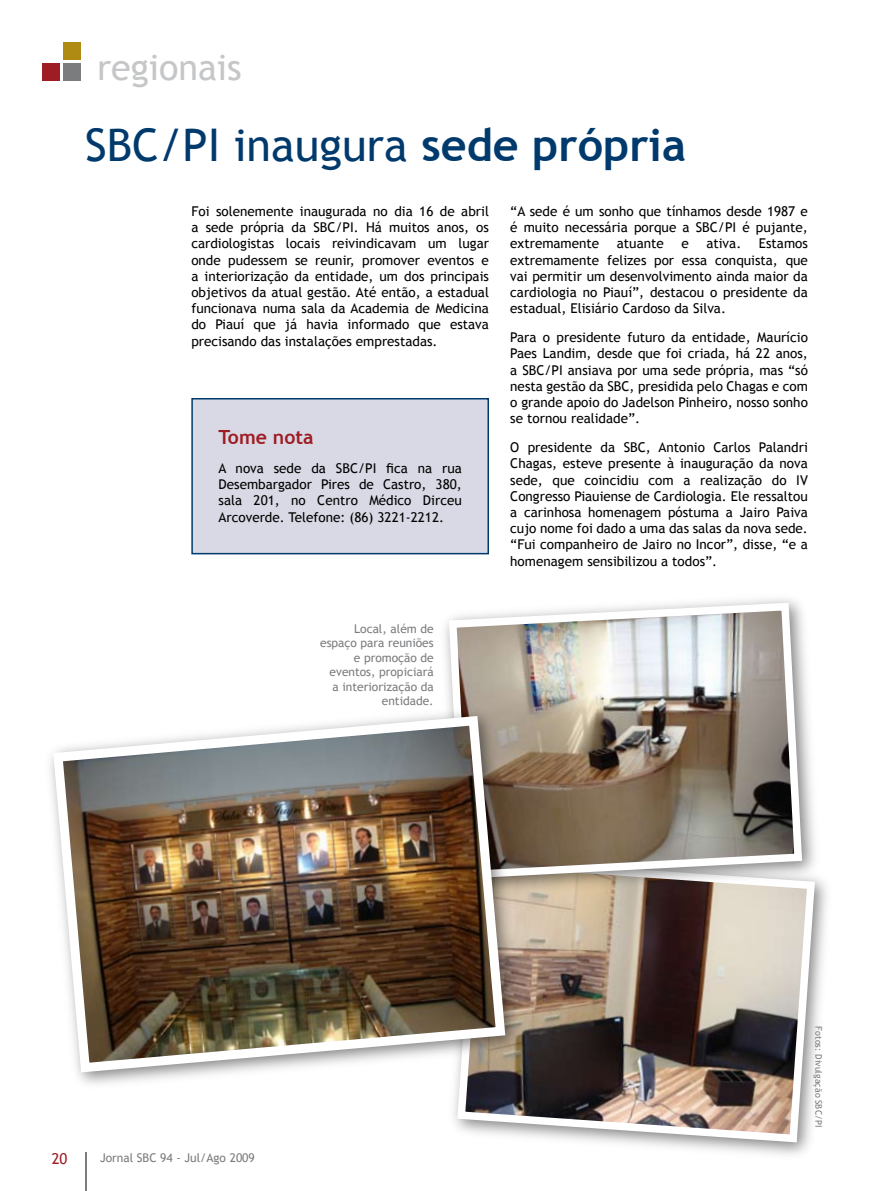
<style>
.page{position:relative;width:893px;height:1191px;background:#fff}
.page>*{position:absolute;margin:0;border:0;box-sizing:border-box;transform-origin:0 0}
.t1{font:45px "Trebuchet MS";color:#003a6d}
.t2{font:36px "Trebuchet MS";color:#c5c6c8}
.t3{font:700 19.5px "Trebuchet MS";color:#9e1d24}
.t4{font:15px "Trebuchet MS";color:#9e1d24}
.t5{font:13.5px/16.2px "Trebuchet MS";color:#000;text-align:justify}
.t6{font:12px/14.4px "Trebuchet MS";color:#7b7c7e;text-align:right}
.t7{font:9px "Trebuchet MS";color:#7b7c7e}
.s1{font-weight:700}
</style>
<div class="page">
<hr style="left:85px;top:1152px;width:1px;height:39px;background:#7b7c7e">
<div style="left:43px;top:63px;width:17px;height:17px;background:#9e1d24"></div>
<div style="left:63px;top:63px;width:18px;height:17px;background:#7b7c7e"></div>
<div style="left:63px;top:43px;width:18px;height:17px;background:#af8b13"></div>
<div style="left:447px;top:848px;width:387px;height:313px;background:#000;opacity:.5"></div>
<img style="left:453px;top:897px;width:366px;height:249px">
<div style="left:192px;top:399px;width:296px;height:154px;background:#d8d9e4"></div>
<div style="left:191px;top:398px;width:298px;height:156px;border:2px solid #003a6d"></div>
<div style="left:439px;top:592px;width:382px;height:305px;background:#000;opacity:.5"></div>
<img style="left:445px;top:599px;width:361px;height:283px">
<div style="left:43px;top:706px;width:482px;height:386px;background:#000;opacity:.5"></div>
<img style="left:48px;top:711px;width:462px;height:366px">
<h2 class="t2" style="left:97px;top:46px;width:146px">regionais</h2>
<h1 class="t1" style="left:85px;top:118px;width:602px">SBC/PI inaugura <span class="s1">sede própria</span></h1>
<p class="t5" style="left:191px;top:203px;width:299px">Foi solenemente inaugurada no dia 16 de abril a sede própria da SBC/PI. Há muitos anos, os cardiologistas locais reivindicavam um lugar onde pudessem se reunir, promover eventos e a interiorização da entidade, um dos principais objetivos da atual gestão. Até então, a estadual funcionava numa sala da Academia de Medicina do Piauí que já havia informado que estava precisando das instalações emprestadas.</p>
<p class="t5" style="left:510px;top:203px;width:299px">“A sede é um sonho que tínhamos desde 1987 e é muito necessária porque a SBC/PI é pujante, extremamente</p>
<p class="t5" style="left:617px;top:236px;width:48px">atuante</p>
<p class="t5" style="left:681px;top:236px;width:9px">e</p>
<p class="t5" style="left:706px;top:236px;width:36px">ativa.</p>
<p class="t5" style="left:510px;top:236px;width:299px;text-indent:249px">Estamos extremamente felizes por essa conquista, que vai permitir um desenvolvimento ainda maior da cardiologia no Piauí”, destacou o presidente da estadual, Elisiário Cardoso da Silva.</p>
<p class="t5" style="left:510px;top:329px;width:299px">Para o presidente futuro da entidade, Maurício Paes Landim, desde que foi criada, há 22 anos, a SBC/PI ansiava por uma sede própria, mas “só nesta gestão da SBC, presidida pelo Chagas e com o grande apoio do Jadelson Pinheiro, nosso sonho se tornou realidade”.</p>
<p class="t5" style="left:510px;top:439px;width:299px">O presidente da SBC, Antonio Carlos Palandri Chagas, esteve presente à inauguração da nova sede, que coincidiu com a realização do IV Congresso Piauiense de Cardiologia. Ele ressaltou a carinhosa homenagem póstuma a Jairo Paiva cujo nome foi dado a uma das salas da nova sede. “Fui companheiro de Jairo no Incor”, disse, “e a homenagem sensibilizou a todos”.</p>
<h3 class="t3" style="left:219px;top:425px;width:96px">Tome nota</h3>
<p class="t5" style="left:219px;top:460px;width:245px">A nova sede da SBC/PI fica na rua Desembargador Pires de Castro, 380, sala 201, no Centro Médico Dirceu Arcoverde. Telefone: (86) 3221-2212.</p>
<p class="t6" style="left:320px;top:621px;width:115px">Local, além de espaço para reuniões e promoção de eventos, propiciará<br>a interiorização da entidade.</p>
<p class="t4" style="left:52px;top:1149px;width:17px">20</p>
<p class="t6" style="left:100px;top:1150px;width:156px">Jornal SBC 94 - Jul/Ago 2009</p>
<p class="t7" style="left:824px;top:1026px;width:102px;rotate:90deg">Fotos: Divulgação SBC/PI</p>
</div>
